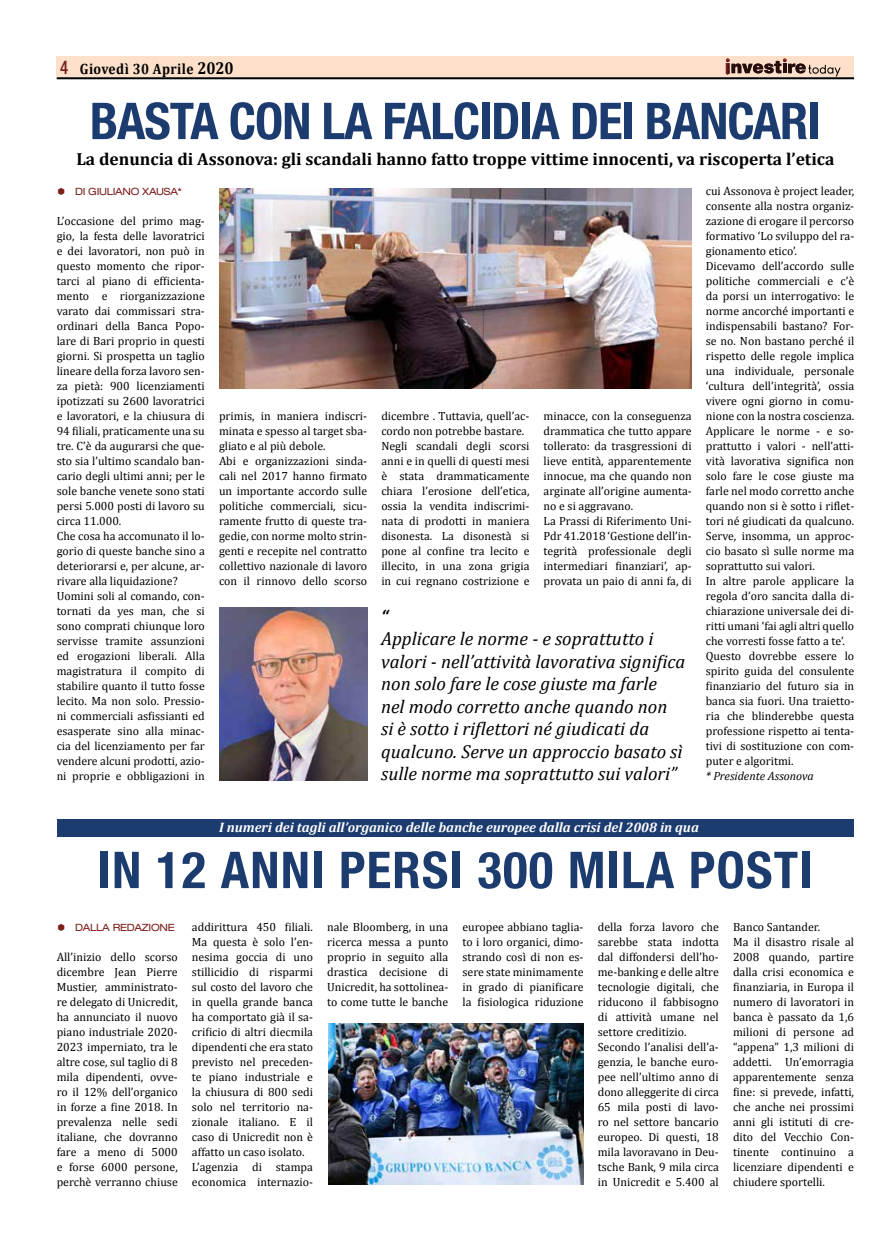
<style>
.page{position:relative;width:886px;height:1241px;background:#fff}
.page>*{position:absolute;margin:0;border:0;box-sizing:border-box;transform-origin:0 0}
.t1{font:700 condensed 50.75px "Helvetica Neue LT Std";letter-spacing:-.02em;color:#1c3b6f}
.t2{font:700 condensed 50.75px "Helvetica Neue LT Std";letter-spacing:.025em;color:#1c3b6f}
.t3{font:italic 18.75px/22.5px "Cambria";color:#000}
.t4{font:italic 700 18.75px "Cambria";color:#000}
.t5{font:700 17.5px "Cambria";color:#000}
.t6{font:700 15px "Cambria";letter-spacing:.03em;color:#000;scale:.9 1}
.t7{font:italic 700 13.75px "Cambria";color:#fff}
.t8{font:11.88px/15px "Cambria";color:#000}
.t9{font:italic 11.88px "Cambria";color:#000}
.t10{font:expanded 10px "Helvetica Neue LT Std";letter-spacing:-.03em;color:#7c201c}
.s1{font-family:"Helvetica Neue LT Std";font-weight:500;font-stretch:condensed;font-size:18.75px;color:#7c201c}
.s2{font-size:17.25px}
</style>
<div class="page">
<img style="left:219px;top:189px;width:472px;height:199px">
<div style="left:57px;top:819px;width:796px;height:18px;background:#1c3b6f"></div>
<img style="left:219px;top:607px;width:148px;height:173px">
<div style="left:57px;top:57px;width:797px;height:20px;background:#fde0ca"></div>
<hr style="left:57px;top:77px;width:797px;height:2px;background:#000">
<svg style="left:726px;top:58px;width:114px;height:19px"></svg>
<img style="left:328px;top:1023px;width:256px;height:160px">
<p class="t6" style="left:60px;top:58px;width:194px"><span class="s1">4</span> Giovedì 30 Aprile <span class="s2">2020</span></p>
<h1 class="t1" style="left:90px;top:90px;width:732px">BASTA CON LA FALCIDIA DEI BANCARI</h1>
<h3 class="t5" style="left:76px;top:147px;width:759px">La denuncia di Assonova: gli scandali hanno fatto troppe vittime innocenti, va riscoperta l’etica</h3>
<p class="t10" style="left:75px;top:185px;width:109px">DI GIULIANO XAUSA*</p>
<p class="t8" style="left:57px;top:213px;width:150px">L’occasione del primo mag&shy;gio, la festa delle lavoratrici e dei lavoratori, non può in questo momento che ripor&shy;tarci al piano di efficienta&shy;mento e riorganizzazione varato dai commissari stra&shy;ordinari della Banca Popo&shy;lare di Bari proprio in questi giorni. Si prospetta un taglio lineare della forza lavoro sen&shy;za pietà: 900 licenziamenti ipotizzati su 2600 lavoratrici e lavoratori, e la chiusura di<br>94 filiali, praticamente una su tre. C’è da augurarsi che que&shy;sto sia l’ultimo scandalo ban&shy;cario degli ultimi anni; per le sole banche venete sono stati persi 5.000 posti di lavoro su circa 11.000.<br>Che cosa ha accomunato il lo&shy;gorio di queste banche sino a deteriorarsi e, per alcune, ar&shy;rivare alla liquidazione?<br>Uomini soli al comando, con&shy;tornati da yes man, che si sono comprati chiunque loro servisse tramite assunzioni ed erogazioni liberali. Alla magistratura il compito di stabilire quanto il tutto fosse lecito. Ma non solo. Pressio&shy;ni commerciali asfissianti ed esasperate sino alla minac&shy;cia del licenziamento per far vendere alcuni prodotti, azio&shy;ni proprie e obbligazioni in</p>
<p class="t8" style="left:706px;top:183px;width:150px">cui Assonova è project leader, consente alla nostra organiz&shy;zazione di erogare il percorso formativo ‘Lo sviluppo del ra&shy;gionamento etico’.<br>Dicevamo dell’accordo sulle politiche commerciali e c’è da porsi un interrogativo: le norme ancorché importanti e indispensabili bastano? For&shy;se no. Non bastano perché il rispetto delle regole implica una individuale, personale ‘cultura dell’integrità’, ossia vivere ogni giorno in comu&shy;nione con la nostra coscienza.<br>Applicare le norme - e so&shy;prattutto i valori - nell’atti&shy;vità lavorativa significa non solo fare le cose giuste ma farle nel modo corretto anche quando non si è sotto i riflet&shy;tori né giudicati da qualcuno.<br>Serve, insomma, un approc&shy;cio basato sì sulle norme ma soprattutto sui valori.<br>In altre parole applicare la regola d’oro sancita dalla di&shy;chiarazione universale dei di&shy;ritti umani ‘fai agli altri quello che vorresti fosse fatto a te’.<br>Questo dovrebbe essere lo spirito guida del consulente finanziario del futuro sia in banca sia fuori. Una traietto&shy;ria che blinderebbe questa professione rispetto ai tenta&shy;tivi di sostituzione con com&shy;puter e algoritmi.</p>
<p class="t9" style="left:706px;top:767px;width:110px">* Presidente Assonova</p>
<p class="t8" style="left:219px;top:408px;width:150px">primis, in maniera indiscri&shy;minata e spesso al target sba&shy;gliato e al più debole.<br>Abi e organizzazioni sinda&shy;cali nel 2017 hanno firmato un importante accordo sulle politiche commerciali, sicu&shy;ramente frutto di queste tra&shy;gedie, con norme molto strin&shy;genti e recepite nel contratto collettivo nazionale di lavoro con il rinnovo dello scorso</p>
<p class="t8" style="left:381px;top:408px;width:150px">dicembre . Tuttavia, quell’ac&shy;cordo non potrebbe bastare.<br>Negli scandali degli scorsi anni e in quelli di questi mesi è stata drammaticamente chiara l’erosione dell’etica, ossia la vendita indiscrimi&shy;nata di prodotti in maniera disonesta. La disonestà si pone al confine tra lecito e illecito, in una zona grigia in cui regnano costrizione e</p>
<p class="t8" style="left:544px;top:408px;width:150px">minacce, con la conseguenza drammatica che tutto appare tollerato: da trasgressioni di lieve entità, apparentemente innocue, ma che quando non arginate all’origine aumenta&shy;no e si aggravano.<br>La Prassi di Riferimento Uni-<br>Pdr 41.2018 ‘Gestione dell’in&shy;tegrità professionale degli intermediari finanziari’, ap&shy;provata un paio di anni fa, di</p>
<h2 class="t4" style="left:381px;top:602px;width:9px">“</h2>
<p class="t3" style="left:381px;top:626px;width:306px">Applicare le norme - e soprattutto i valori - nell’attività lavorativa significa non solo fare le cose giuste ma farle<br>nel modo corretto anche quando non<br>si è sotto i riflettori né giudicati da qualcuno. Serve un approccio basato sì sulle norme ma soprattutto sui valori”</p>
<p class="t7" style="left:219px;top:817px;width:481px">I numeri dei tagli all’organico delle banche europee dalla crisi del 2008 in qua</p>
<h1 class="t2" style="left:98px;top:839px;width:716px">IN 12 ANNI PERSI 300 MILA POSTI</h1>
<p class="t10" style="left:75px;top:920px;width:101px">DALLA REDAZIONE</p>
<p class="t8" style="left:57px;top:948px;width:123px;text-align:justify">All’inizio dello scorso dicembre Jean Pierre Mustier, amministrato&shy;re delegato di Unicredit, ha annunciato il nuovo piano industriale 2020- 2023 imperniato, tra le altre cose, sul taglio di 8 mila dipendenti, ovve&shy;ro il 12% dell’organico in forze a fine 2018. In prevalenza nelle sedi italiane, che dovranno fare a meno di 5000 e forse 6000 persone, perchè verranno chiuse</p>
<p class="t8" style="left:192px;top:918px;width:123px">addirittura 450 filiali.<br>Ma questa è solo l’en&shy;nesima goccia di uno stillicidio di risparmi sul costo del lavoro che in quella grande banca ha comportato già il sa&shy;crificio di altri diecmila dipendenti che era stato previsto nel preceden&shy;te piano industriale e la chiusura di 800 sedi solo nel territorio na&shy;zionale italiano. E il caso di Unicredit non è affatto un caso isolato.<br>L’agenzia di stampa economica internazio-</p>
<p class="t8" style="left:327px;top:918px;width:123px;text-align:justify">nale Bloomberg, in una ricerca messa a punto proprio in seguito alla drastica decisione di Unicredit, ha sottolinea&shy;to come tutte le banche</p>
<p class="t8" style="left:462px;top:918px;width:123px;text-align:justify">europee abbiano taglia&shy;to i loro organici, dimo&shy;strando così di non es&shy;sere state minimamente in grado di pianificare la fisiologica riduzione</p>
<p class="t8" style="left:598px;top:918px;width:123px">della forza lavoro che sarebbe stata indotta dal diffondersi dell’ho&shy;me-banking e delle altre tecnologie digitali, che riducono il fabbisogno di attività umane nel settore creditizio.<br>Secondo l’analisi dell’a&shy;genzia, le banche euro&shy;pee nell’ultimo anno di dono alleggerite di circa<br>65 mila posti di lavo&shy;ro nel settore bancario europeo. Di questi, 18 mila lavoravano in Deu&shy;tsche Bank, 9 mila circa in Unicredit e 5.400 al</p>
<p class="t8" style="left:733px;top:918px;width:123px">Banco Santander.<br>Ma il disastro risale al<br>2008 quando, partire dalla crisi economica e finanziaria, in Europa il numero di lavoratori in banca è passato da 1,6 milioni di persone ad “appena” 1,3 milioni di addetti. Un’emorragia apparentemente senza fine: si prevede, infatti, che anche nei prossimi anni gli istituti di cre&shy;dito del Vecchio Con&shy;tinente continuino a licenziare dipendenti e chiudere sportelli.</p>
</div>
